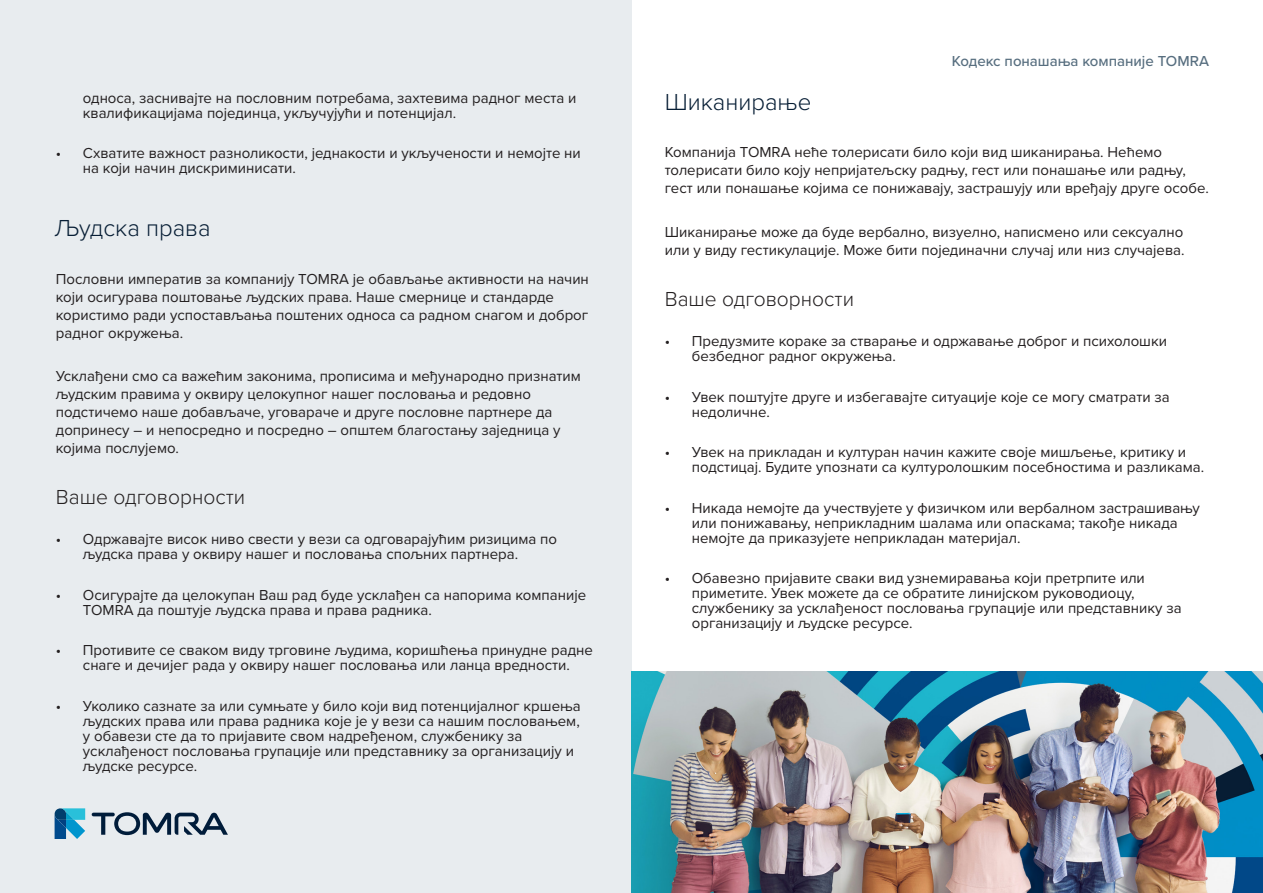
<style>
.page{position:relative;width:1263px;height:893px;background:#fff}
.page>*{position:absolute;margin:0;border:0;box-sizing:border-box;transform-origin:0 0}
.Sub_heading{font:300 24px "Proxima Nova";color:#081f36}
.t1{font:300 21px "Proxima Nova";color:#231f20}
.t2{font:15px/15px "Proxima Nova";color:#231f20}
.t3{font:500 15px "Proxima Nova";color:#576e7f}
</style>
<div class="page">
<div style="left:0;top:0;width:631px;height:893px;background:#e8ecef"></div>
<svg style="left:54px;top:808px;width:174px;height:31px"></svg>
<img style="left:631px;top:672px;width:632px;height:221px">
<p class="t2" style="left:83px;top:89px;width:495px">односа, заснивајте на пословним потребама, захтевима радног места и квалификацијама појединца, укључујући и потенцијал.</p>
<p class="t2" style="left:83px;top:145px;width:499px;text-indent:-27px">• Схватите важност разноликости, једнакости и укључености и немојте ни на који начин дискриминисати.</p>
<p class="Sub_heading" style="left:54px;top:210px;width:158px">Људска права</p>
<p class="t2" style="left:56px;top:269px;width:534px;line-height:18px">Пословни императив за компанију TOMRA је обављање активности на начин који осигурава поштовање људских права. Наше смернице и стандарде користимо ради успостављања поштених односа са радном снагом и доброг радног окружења.</p>
<p class="t2" style="left:56px;top:366px;width:526px;line-height:18px">Усклађени смо са важећим законима, прописима и међународно признатим људским правима у оквиру целокупног нашег пословања и редовно подстичемо наше добављаче, уговараче и друге пословне партнере да допринесу – и непосредно и посредно – општем благостању заједница у којима послујемо.</p>
<p class="t1" style="left:56px;top:481px;width:191px">Ваше одговорности</p>
<p class="t2" style="left:83px;top:531px;width:476px;text-indent:-27px">• Одржавајте висок ниво свести у вези са одговарајућим ризицима по људска права у оквиру нашег и пословања спољних партнера.</p>
<p class="t2" style="left:83px;top:587px;width:505px;text-indent:-27px">• Осигурајте да целокупан Ваш рад буде усклађен са напорима компаније<br>TOMRA да поштује људска права и права радника.</p>
<p class="t2" style="left:56px;top:642px;width:538px;text-align:center">• Противите се сваком виду трговине људима, коришћења принудне радне снаге и дечијег рада у оквиру нашег пословања или ланца вредности.</p>
<p class="t2" style="left:83px;top:698px;width:499px;text-indent:-27px">• Уколико сазнате за или сумњате у било који вид потенцијалног кршења људских права или права радника које је у вези са нашим пословањем, у обавези сте да то пријавите свом надређеном, службенику за усклађеност пословања групације или представнику за организацију и људске ресурсе.</p>
<p class="t3" style="left:952px;top:50px;width:259px">Кодекс понашања компаније TOMRA</p>
<p class="Sub_heading" style="left:665px;top:84px;width:148px">Шиканирање</p>
<p class="t2" style="left:665px;top:143px;width:545px;line-height:18px">Компанија TOMRA неће толерисати било који вид шиканирања. Нећемо толерисати било коју непријатељску радњу, гест или понашање или радњу, гест или понашање којима се понижавају, застрашују или вређају друге особе.</p>
<p class="t2" style="left:665px;top:222px;width:521px;line-height:18px">Шиканирање може да буде вербално, визуелно, написмено или сексуално или у виду гестикулације. Може бити појединачни случај или низ случајева.</p>
<p class="t1" style="left:665px;top:283px;width:191px">Ваше одговорности</p>
<p class="t2" style="left:692px;top:333px;width:477px;text-indent:-27px">• Предузмите кораке за стварање и одржавање доброг и психолошки безбедног радног окружења.</p>
<p class="t2" style="left:692px;top:388px;width:479px;text-indent:-27px">• Увек поштујте друге и избегавајте ситуације које се могу сматрати за недоличне.</p>
<p class="t2" style="left:692px;top:444px;width:514px;text-indent:-27px">• Увек на прикладан и културан начин кажите своје мишљење, критику и подстицај. Будите упознати са културолошким посебностима и разликама.</p>
<p class="t2" style="left:692px;top:499px;width:509px;text-indent:-27px">• Никада немојте да учествујете у физичком или вербалном застрашивању или понижавању, неприкладним шалама или опаскама; такође никада немојте да приказујете неприкладан материјал.</p>
<p class="t2" style="left:692px;top:570px;width:491px;text-indent:-27px">• Обавезно пријавите сваки вид узнемиравања који претрпите или приметите. Увек можете да се обратите линијском руководиоцу, службенику за усклађеност пословања групације или представнику за организацију и људске ресурсе.</p>
</div>
